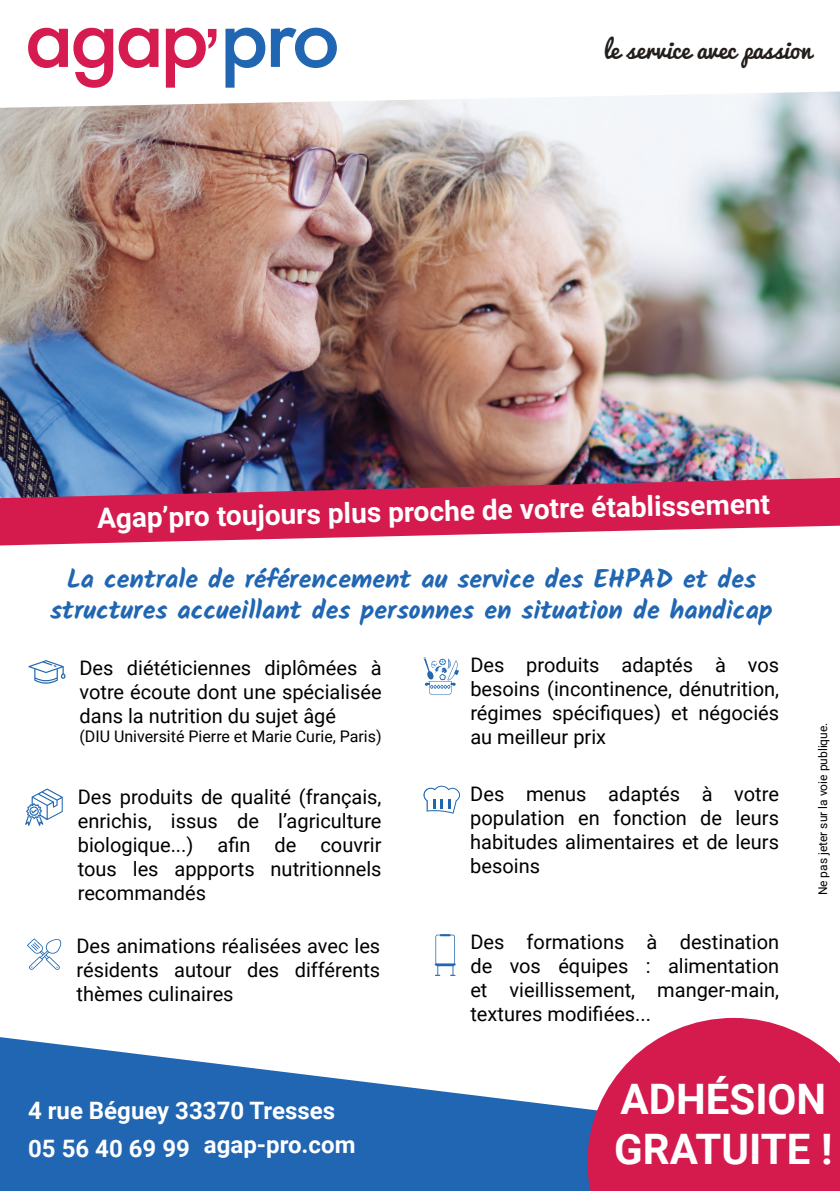
<style>
.page{position:relative;width:840px;height:1191px;background:#fff}
.page>*{position:absolute;margin:0;border:0;box-sizing:border-box;transform-origin:0 0}
.t1{font:700 42px/50.4px "Roboto";color:#fff}
.t2{font:700 28px "Roboto";color:#fff}
.t3{font:700 26px/31.2px "Kalam";color:#2066b2;text-align:center}
.t4{font:700 24px/38px "Roboto";color:#fff}
.t5{font:24px "Pacifico";color:#241e1b}
.t6{font:20px/24px "Roboto";color:#000;text-align:justify}
.t7{font:16px "Roboto";color:#000}
.t8{font:12px "Roboto";color:#000}
</style>
<div class="page">
<svg style="left:28px;top:28px;width:85px;height:60px"></svg>
<svg style="left:119px;top:28px;width:39px;height:40px"></svg>
<svg style="left:166px;top:28px;width:50px;height:60px"></svg>
<svg style="left:225px;top:28px;width:40px;height:60px"></svg>
<svg style="left:271px;top:28px;width:65px;height:40px"></svg>
<img style="left:0;top:91px;width:839px;height:387px">
<svg style="left:0;top:478px;width:839px;height:67px;background:#c8456e"></svg>
<svg style="left:0;top:1037px;width:587px;height:154px;fill:#2066b2"></svg>
<svg style="left:587px;top:1018px;width:252px;height:173px;background:#d93a66"></svg>
<svg style="left:423px;top:657px;width:35px;height:37px"></svg>
<svg style="left:423px;top:785px;width:37px;height:28px"></svg>
<svg style="left:434px;top:934px;width:21px;height:42px"></svg>
<svg style="left:25px;top:788px;width:38px;height:38px"></svg>
<svg style="left:28px;top:660px;width:37px;height:24px"></svg>
<svg style="left:27px;top:938px;width:34px;height:31px"></svg>
<p class="t5" style="left:603px;top:37px;width:209px">le service avec passion</p>
<h2 class="t2" style="left:97px;top:497px;width:674px;rotate:-1deg">Agap’pro toujours plus proche de votre établissement</h2>
<h3 class="t3" style="left:50px;top:563px;width:723px">La centrale de référencement au service des EHPAD et des structures accueillant des personnes en situation de handicap</h3>
<p class="t6" style="left:79px;top:655px;width:303px">Des diététiciennes diplômées à votre écoute dont une spécialisée dans la nutrition du sujet âgé</p>
<p class="t7" style="left:79px;top:725px;width:303px">(DIU Université Pierre et Marie Curie, Paris)</p>
<p class="t6" style="left:78px;top:783px;width:305px">Des produits de qualité (français, enrichis, issus de l’agriculture biologique...) afin de couvrir tous les appports nutritionnels recommandés</p>
<p class="t6" style="left:76px;top:933px;width:305px">Des animations réalisées avec les résidents autour des différents thèmes culinaires</p>
<p class="t6" style="left:470px;top:652px;width:310px">Des produits adaptés à vos besoins (incontinence, dénutrition, régimes spécifiques) et négociés au meilleur prix</p>
<p class="t6" style="left:470px;top:781px;width:310px">Des menus adaptés à votre population en fonction de leurs habitudes alimentaires et de leurs besoins</p>
<p class="t6" style="left:470px;top:929px;width:310px">Des formations à destination de vos équipes : alimentation et vieillissement, manger-main, textures modifiées...</p>
<p class="t8" style="left:814px;top:895px;width:174px;rotate:-90deg">Ne pas jeter sur la voie publique.</p>
<p class="t4" style="left:28px;top:1090px;width:308px">4 rue Béguey 33370 Tresses<br>05 56 40 69 99</p>
<p class="t4" style="left:204px;top:1124px;width:153px">agap-pro.com</p>
<h1 class="t1" style="left:614px;top:1072px;width:220px">ADHÉSION<br>GRATUITE !</h1>
</div>
